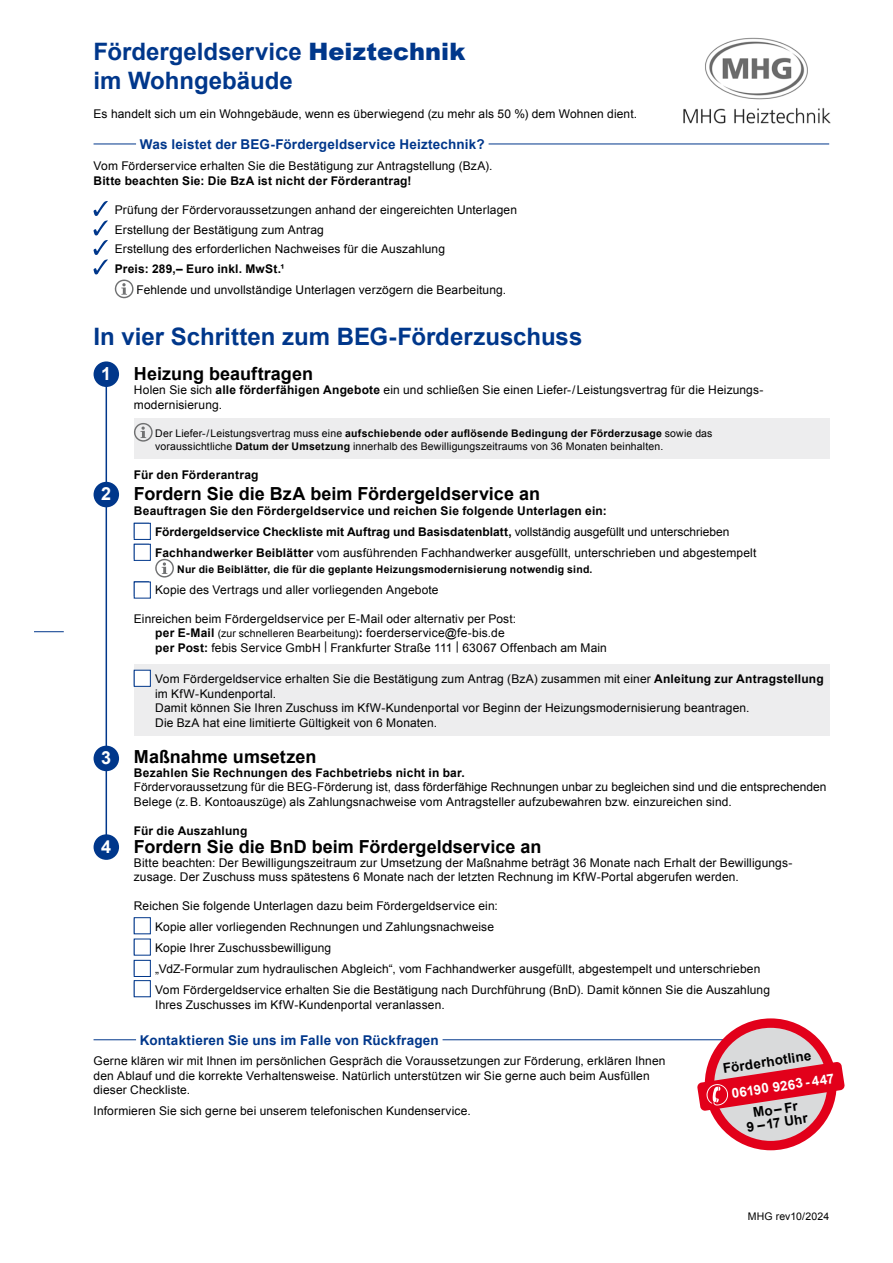
<style>
.page{position:relative;width:893px;height:1263px;background:#fff}
.page>*{position:absolute;margin:0;border:0;box-sizing:border-box;transform-origin:0 0}
.t1{font:700 24px/28.8px "Arial";color:#00378b}
.t2{font:700 18px "Arial";color:#000}
.t3{font:700 18px "Arial";color:#fff}
.t4{font:700 13.5px "Arial";letter-spacing:.015em;color:#00378b}
.t5{font:700 13.5px/13.5px "Arial";color:#000;text-align:center}
.t6{font:700 13.5px "Arial";color:#fff}
.t7{font:12px/14.4px "Arial";letter-spacing:.01em;color:#000}
.t8{font:700 12px/21px "Arial";letter-spacing:.015em;color:#000}
.t9{font:10.5px/12.6px "Arial";letter-spacing:.015em;color:#000}
.t10{font:700 10.5px "Arial";letter-spacing:.02em;color:#000}
.s1{font-weight:900}
.s2{font-weight:700}
.s3{font-weight:400}
.s4{font-weight:700;font-size:12px}
.s5{font-size:12px}
</style>
<div class="page">
<hr style="left:34px;top:631px;width:30px;height:1px;background:#00378b">
<hr style="left:94px;top:144px;width:42px;height:1px;background:#00378b">
<hr style="left:489px;top:144px;width:340px;height:1px;background:#00378b">
<svg style="left:94px;top:201px;width:14px;height:73px"></svg>
<svg style="left:115px;top:279px;width:19px;height:19px"></svg>
<hr style="left:94px;top:1039px;width:42px;height:1px;background:#00378b">
<hr style="left:443px;top:1039px;width:361px;height:1px;background:#00378b">
<div style="left:134px;top:664px;width:695px;height:72px;background:#ededee"></div>
<div style="left:134px;top:418px;width:695px;height:41px;background:#ededee"></div>
<hr style="left:106px;top:380px;width:1px;height:470px;background:#00378b">
<svg style="left:134px;top:423px;width:19px;height:19px"></svg>
<svg style="left:155px;top:559px;width:19px;height:19px"></svg>
<div style="left:94px;top:361px;width:25px;height:26px;background:#00378b;border-radius:50%"></div>
<div style="left:94px;top:482px;width:25px;height:25px;background:#00378b;border-radius:50%"></div>
<div style="left:94px;top:746px;width:25px;height:25px;background:#00378b;border-radius:50%"></div>
<div style="left:94px;top:834px;width:25px;height:26px;background:#00378b;border-radius:50%"></div>
<img style="left:683px;top:37px;width:148px;height:86px">
<svg style="left:709px;top:1023px;width:123px;height:122px;background:#dab5ba"></svg>
<div style="left:705px;top:1018px;width:132px;height:132px;border:9px solid #e2001a;border-radius:50%"></div>
<svg style="left:697px;top:1062px;width:148px;height:49px;background:#e15868"></svg>
<div style="left:134px;top:523px;width:17px;height:17px;background:#fff;border:1px solid #00378b"></div>
<div style="left:134px;top:544px;width:17px;height:17px;background:#fff;border:1px solid #00378b"></div>
<div style="left:134px;top:581px;width:17px;height:17px;background:#fff;border:1px solid #00378b"></div>
<div style="left:134px;top:670px;width:17px;height:17px;background:#fff;border:1px solid #00378b"></div>
<div style="left:134px;top:917px;width:17px;height:17px;background:#fff;border:1px solid #00378b"></div>
<div style="left:134px;top:960px;width:17px;height:17px;background:#fff;border:1px solid #00378b"></div>
<div style="left:134px;top:980px;width:17px;height:17px;background:#fff;border:1px solid #00378b"></div>
<h1 class="t1" style="left:94px;top:39px;width:373px">Fördergeldservice <span class="s1">Heiztechnik </span>im Wohngebäude</h1>
<p class="t7" style="left:94px;top:107px;width:545px">Es handelt sich um ein Wohngebäude, wenn es überwiegend (zu mehr als 50 %) dem Wohnen dient.</p>
<p class="t4" style="left:140px;top:139px;width:346px">Was leistet der BEG-Fördergeldservice Heiztechnik?</p>
<p class="t7" style="left:94px;top:160px;width:400px">Vom Förderservice erhalten Sie die Bestätigung zur Antragstellung (BzA).</p>
<p class="t8" style="left:94px;top:171px;width:320px">Bitte beachten Sie: Die BzA ist nicht der Förderantrag!</p>
<p class="t7" style="left:115px;top:202px;width:404px;line-height:19.5px">Prüfung der Fördervoraussetzungen anhand der eingereichten Unterlagen<br>Erstellung der Bestätigung zum Antrag<br>Erstellung des erforderlichen Nachweises für die Auszahlung</p>
<p class="t8" style="left:115px;top:259px;width:171px">Preis: 289,– Euro inkl. MwSt.¹</p>
<p class="t7" style="left:136px;top:283px;width:371px">Fehlende und unvollständige Unterlagen verzögern die Bearbeitung.</p>
<h1 class="t1" style="left:94px;top:324px;width:490px">In vier Schritten zum BEG-Förderzuschuss</h1>
<h2 class="t3" style="left:101px;top:367px;width:12px">1</h2>
<h2 class="t3" style="left:101px;top:487px;width:12px">2</h2>
<h2 class="t3" style="left:101px;top:751px;width:12px">3</h2>
<h2 class="t3" style="left:101px;top:840px;width:12px">4</h2>
<h2 class="t2" style="left:134px;top:367px;width:181px">Heizung beauftragen</h2>
<p class="t7" style="left:134px;top:384px;width:631px">Holen Sie sich <span class="s2">alle förderfähigen Angebote</span> ein und schließen Sie einen Liefer-/Leistungsvertrag für die Heizungs&shy;modernisierung.</p>
<p class="t9" style="left:155px;top:428px;width:559px">Der Liefer-/Leistungsvertrag muss eine <span class="s2">aufschiebende oder auflösende Bedingung der Förderzusage</span> sowie das voraussichtliche <span class="s2">Datum der Umsetzung</span> innerhalb des Bewilligungszeitraums von 36 Monaten beinhalten.</p>
<p class="t8" style="left:134px;top:465px;width:126px">Für den Förderantrag</p>
<h2 class="t2" style="left:134px;top:487px;width:408px">Fordern Sie die BzA beim Fördergeldservice an</h2>
<p class="t8" style="left:155px;top:501px;width:603px;text-indent:-21px">Beauftragen Sie den Fördergeldservice und reichen Sie folgende Unterlagen ein:<br>Fördergeldservice Checkliste mit Auftrag und Basisdatenblatt, <span class="s3">vollständig ausgefüllt und unterschrieben<br></span>Fachhandwerker Beiblätter <span class="s3">vom ausführenden Fachhandwerker ausgefüllt, unterschrieben und abgestempelt</span></p>
<p class="t10" style="left:177px;top:565px;width:417px">Nur die Beiblätter, die für die geplante Heizungsmodernisierung notwendig sind.</p>
<p class="t7" style="left:155px;top:584px;width:285px">Kopie des Vertrags und aller vorliegenden Angebote</p>
<p class="t7" style="left:134px;top:612px;width:384px">Einreichen beim Fördergeldservice per E-Mail oder alternativ per Post:</p>
<p class="t9" style="left:155px;top:628px;width:351px"><span class="s4">per E-Mail</span> (zur schnelleren Bearbeitung)<span class="s4">:</span> <span class="s5">foerderservice@fe-bis.de</span></p>
<p class="t7" style="left:155px;top:641px;width:453px"><span class="s2">per Post:</span> febis Service GmbH | Frankfurter Straße 111 | 63067 Offenbach am Main</p>
<p class="t7" style="left:155px;top:673px;width:670px">Vom Fördergeldservice erhalten Sie die Bestätigung zum Antrag (BzA) zusammen mit einer <span class="s2">Anleitung zur Antragstellung </span>im KfW-Kundenportal.<br>Damit können Sie Ihren Zuschuss im KfW-Kundenportal vor Beginn der Heizungsmodernisierung beantragen.<br>Die BzA hat eine limitierte Gültigkeit von 6 Monaten.</p>
<h2 class="t2" style="left:134px;top:749px;width:184px">Maßnahme umsetzen</h2>
<p class="t8" style="left:134px;top:763px;width:332px">Bezahlen Sie Rechnungen des Fachbetriebs nicht in bar.</p>
<p class="t7" style="left:134px;top:781px;width:694px">Fördervoraussetzung für die BEG-Förderung ist, dass förderfähige Rechnungen unbar zu begleichen sind und die entsprechenden<br>Belege (z. B. Kontoauszüge) als Zahlungsnachweise vom Antragsteller aufzubewahren bzw. einzureichen sind.</p>
<p class="t8" style="left:134px;top:821px;width:115px">Für die Auszahlung</p>
<h2 class="t2" style="left:134px;top:839px;width:409px">Fordern Sie die BnD beim Fördergeldservice an</h2>
<p class="t7" style="left:134px;top:857px;width:660px">Bitte beachten: Der Bewilligungszeitraum zur Umsetzung der Maßnahme beträgt 36 Monate nach Erhalt der Bewilligungs&shy;zusage. Der Zuschuss muss spätestens 6 Monate nach der letzten Rechnung im KfW-Portal abgerufen werden.</p>
<p class="t7" style="left:155px;top:896px;width:616px;line-height:21px;text-indent:-21px">Reichen Sie folgende Unterlagen dazu beim Fördergeldservice ein:<br>Kopie aller vorliegenden Rechnungen und Zahlungsnachweise<br>Kopie Ihrer Zuschussbewilligung<br>„VdZ-Formular zum hydraulischen Abgleich“, vom Fachhandwerker ausgefüllt, abgestempelt und unterschrieben Vom Fördergeldservice erhalten Sie die Bestätigung nach Durchführung (BnD). Damit können Sie die Auszahlung</p>
<p class="t7" style="left:155px;top:998px;width:291px">Ihres Zuschusses im KfW-Kundenportal veranlassen.</p>
<p class="t4" style="left:140px;top:1035px;width:300px">Kontaktieren Sie uns im Falle von Rückfragen</p>
<p class="t7" style="left:94px;top:1055px;width:573px">Gerne klären wir mit Ihnen im persönlichen Gespräch die Voraussetzungen zur Förderung, erklären Ihnen den Ablauf und die korrekte Verhaltensweise. Natürlich unterstützen wir Sie gerne auch beim Ausfüllen dieser Checkliste.</p>
<p class="t7" style="left:94px;top:1104px;width:379px">Informieren Sie sich gerne bei unserem telefonischen Kundenservice.</p>
<p class="t5" style="left:722px;top:1063px;width:90px;rotate:-9deg">Förderhotline</p>
<p class="t5" style="left:744px;top:1108px;width:63px;rotate:-9deg">Mo– Fr<br>9 – 17 Uhr</p>
<p class="t6" style="left:731px;top:1088px;width:105px;rotate:-9deg">06190 9263 - 447</p>
<p class="t9" style="left:748px;top:1211px;width:83px">MHG rev10/2024</p>
</div>
